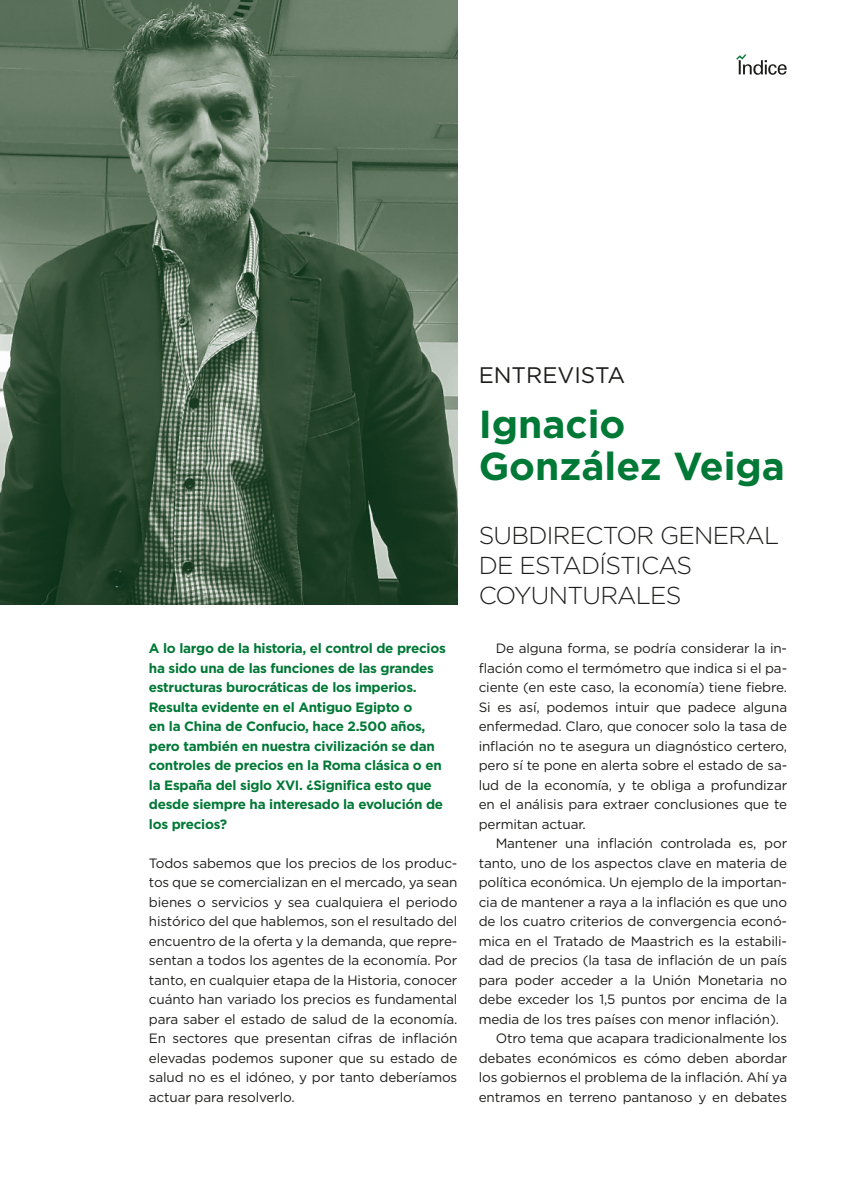
<style>
.page{position:relative;width:851px;height:1191px;background:#fff}
.page>*{position:absolute;margin:0;border:0;box-sizing:border-box;transform-origin:0 0}
.t1{font:700 39px/42px "Gotham";color:#007836}
.t2{font:300 24.45px/30px "Gotham";letter-spacing:-.03em;color:#1d1d1b}
.t3{font:22.5px "Gotham";color:#1d1d1b}
.t4{font:13.5px/19.5px "Gotham";letter-spacing:-.01em;color:#1d1d1b;text-align:justify}
.t5{font:700 13.5px/19.5px "Gotham";letter-spacing:-.02em;color:#007836}
</style>
<div class="page">
<svg style="left:736px;top:54px;width:50px;height:21px"></svg>
<img style="left:0;top:0;width:457px;height:604px">
<p class="t5" style="left:149px;top:638px;width:298px">A lo largo de la historia, el control de precios ha sido una de las funciones de las grandes estructuras burocráticas de los imperios.<br>Resulta evidente en el Antiguo Egipto o<br>en la China de Confucio, hace 2.500 años, pero también en nuestra civilización se dan controles de precios en la Roma clásica o en la España del siglo XVI. ¿Significa esto que desde siempre ha interesado la evolución de los precios?</p>
<p class="t4" style="left:149px;top:853px;width:310px">Todos sabemos que los precios de los produc&shy;tos que se comercializan en el mercado, ya sean bienes o servicios y sea cualquiera el periodo histórico del que hablemos, son el resultado del encuentro de la oferta y la demanda, que repre&shy;sentan a todos los agentes de la economía. Por tanto, en cualquier etapa de la Historia, conocer cuánto han variado los precios es fundamental para saber el estado de salud de la economía.<br>En sectores que presentan cifras de inflación elevadas podemos suponer que su estado de salud no es el idóneo, y por tanto deberíamos actuar para resolverlo.</p>
<h3 class="t3" style="left:478px;top:361px;width:148px">ENTREVISTA</h3>
<h1 class="t1" style="left:478px;top:403px;width:308px">Ignacio<br>González Veiga</h1>
<h2 class="t2" style="left:478px;top:520px;width:302px">SUBDIRECTOR GENERAL<br>DE ESTADÍSTICAS<br>COYUNTURALES</h2>
<p class="t4" style="left:478px;top:638px;width:310px;text-indent:17px">De alguna forma, se podría considerar la in&shy;flación como el termómetro que indica si el pa&shy;ciente (en este caso, la economía) tiene fiebre.<br>Si es así, podemos intuir que padece alguna enfermedad. Claro, que conocer solo la tasa de inflación no te asegura un diagnóstico certero, pero sí te pone en alerta sobre el estado de sa&shy;lud de la economía, y te obliga a profundizar en el análisis para extraer conclusiones que te permitan actuar.</p>
<p class="t4" style="left:495px;top:833px;width:293px">Mantener una inflación controlada es, por</p>
<p class="t4" style="left:478px;top:853px;width:310px">tanto, uno de los aspectos clave en materia de</p>
<p class="t4" style="left:478px;top:872px;width:310px">política económica. Un ejemplo de la importan-</p>
<p class="t4" style="left:478px;top:892px;width:310px">cia de mantener a raya a la inflación es que uno</p>
<p class="t4" style="left:478px;top:911px;width:310px">de los cuatro criterios de convergencia econó-</p>
<p class="t4" style="left:478px;top:931px;width:310px">mica en el Tratado de Maastrich es la estabili-</p>
<p class="t4" style="left:478px;top:950px;width:310px">dad de precios (la tasa de inflación de un país</p>
<p class="t4" style="left:478px;top:969px;width:310px">para poder acceder a la Unión Monetaria no</p>
<p class="t4" style="left:478px;top:989px;width:310px">debe exceder los 1,5 puntos por encima de la</p>
<p class="t4" style="left:478px;top:1008px;width:302px">media de los tres países con menor inflación).</p>
<p class="t4" style="left:495px;top:1028px;width:293px">Otro tema que acapara tradicionalmente los</p>
<p class="t4" style="left:478px;top:1047px;width:310px">debates económicos es cómo deben abordar</p>
<p class="t4" style="left:478px;top:1067px;width:310px">los gobiernos el problema de la inflación. Ahí ya</p>
<p class="t4" style="left:478px;top:1086px;width:310px">entramos en terreno pantanoso y en debates</p>
</div>
